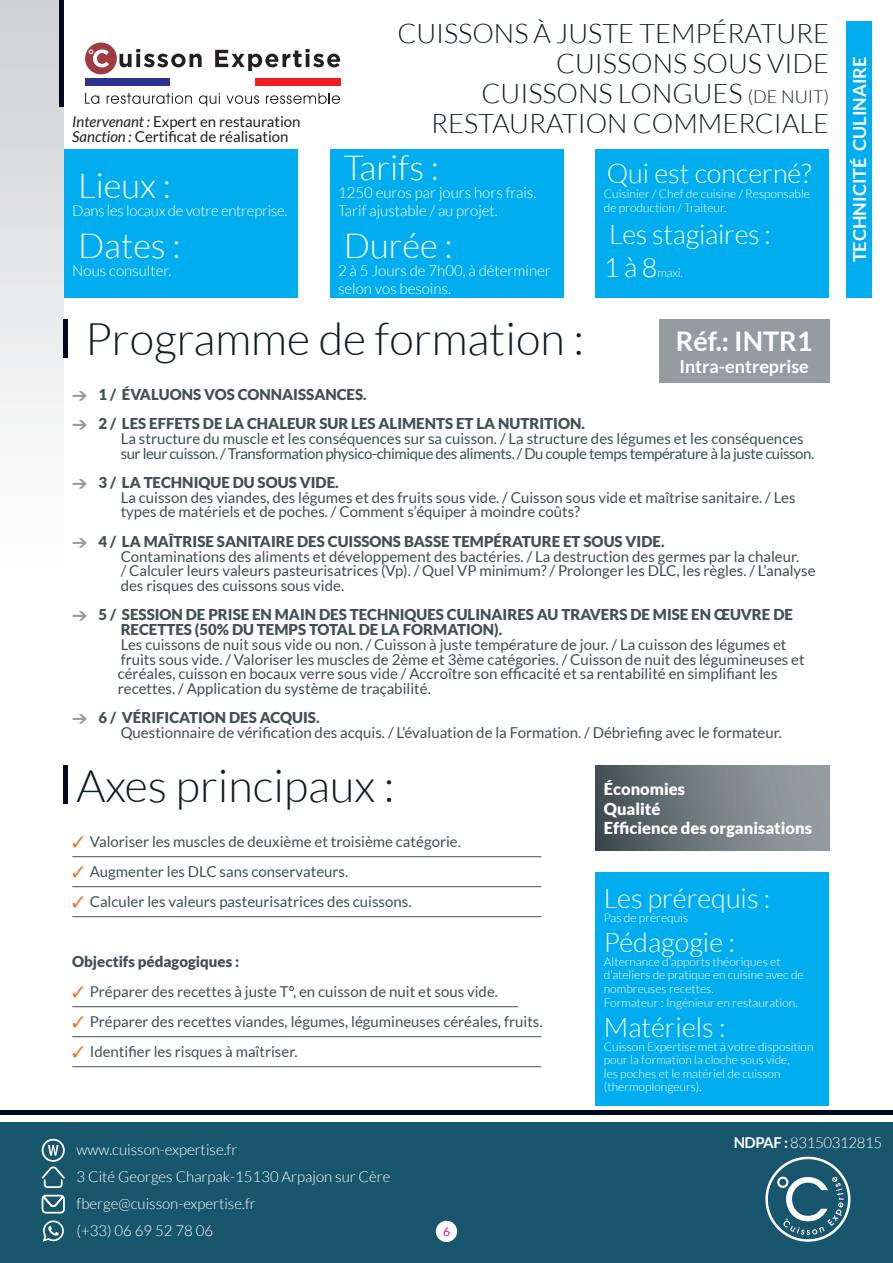
<style>
.page{position:relative;width:893px;height:1263px;background:#fff}
.page>*{position:absolute;margin:0;border:0;box-sizing:border-box;transform-origin:0 0}
.t1{font:300 45px "Lato";color:#0f1d22}
.t2{font:300 34.5px "Lato";color:#fff}
.t3{font:300 27px/30px "Lato";color:#0f1d22;text-align:right}
.t4{font:300 27px/32.4px "Lato";color:#fff}
.t5{font:700 27px "Lato";color:#fff}
.t6{font:700 18px "Lato";color:#fff}
.t7{font:900 16.5px/19.8px "Lato";color:#fff}
.t8{font:15px/14.7px "Lato";color:#414d51}
.t9{font:900 15px/29.4px "Lato";color:#435054}
.t10{font:15px "Lato";color:#435054}
.t11{font:300 15px/27px "Lato";color:#fff}
.t12{font:15px/14.7px "Lato";letter-spacing:-.03em;color:#414d51}
.t13{font:15px/15px "Lato";color:#231f20}
.t14{font:300 15px "Lato";letter-spacing:-.02em;color:#fff}
.t15{font:300 15px "Lato";letter-spacing:-.025em;color:#fff}
.t16{font:300 12px/13.8px "Lato";color:#fff}
.t17{font:12px "Lato";color:#e60780}
.s1{font-style:italic}
.s2{font-size:18px}
.s3{color:#f0722b}
.s4{font-weight:700}
</style>
<div class="page">
<svg style="left:0;top:0;width:64px;height:1123px"></svg>
<hr style="left:60px;top:0;width:4px;height:106px;background:#020a20">
<div style="left:0;top:1123px;width:893px;height:140px;background:#18566e"></div>
<hr style="left:0;top:1110px;width:893px;height:4px;background:#020a20">
<svg style="left:41px;top:1167px;width:24px;height:47px"></svg>
<svg style="left:43px;top:1220px;width:21px;height:22px"></svg>
<svg style="left:48px;top:1145px;width:11px;height:10px"></svg>
<div style="left:42px;top:1139px;width:23px;height:23px;border:2px solid #fff;border-radius:50%"></div>
<div style="left:85px;top:43px;width:32px;height:31px;background:#a13b44;border-radius:50%"></div>
<svg style="left:85px;top:93px;width:14px;height:11px"></svg>
<svg style="left:107px;top:93px;width:85px;height:11px"></svg>
<svg style="left:199px;top:93px;width:21px;height:13px"></svg>
<svg style="left:226px;top:95px;width:33px;height:9px"></svg>
<svg style="left:266px;top:93px;width:74px;height:11px"></svg>
<div style="left:85px;top:78px;width:85px;height:8px;background:#2e3092"></div>
<div style="left:255px;top:78px;width:85px;height:8px;background:#ee1d23"></div>
<svg style="left:89px;top:50px;width:20px;height:17px"></svg>
<svg style="left:119px;top:49px;width:83px;height:18px"></svg>
<svg style="left:215px;top:49px;width:125px;height:22px"></svg>
<svg style="left:765px;top:1157px;width:85px;height:85px"></svg>
<hr style="left:72px;top:856px;width:469px;height:1px;background:#435054">
<hr style="left:72px;top:886px;width:469px;height:1px;background:#435054">
<hr style="left:72px;top:916px;width:469px;height:1px;background:#435054">
<hr style="left:72px;top:1006px;width:446px;height:1px;background:#435054">
<hr style="left:72px;top:1036px;width:469px;height:1px;background:#435054">
<hr style="left:72px;top:1066px;width:469px;height:1px;background:#435054">
<hr style="left:64px;top:765px;width:4px;height:39px;background:#020a20">
<div style="left:595px;top:872px;width:234px;height:234px;background:#00aeef"></div>
<div style="left:595px;top:765px;width:234px;height:85px;background:linear-gradient(to right,#455155,#9ea6aa)"></div>
<div style="left:64px;top:149px;width:234px;height:149px;background:#00aeef"></div>
<div style="left:330px;top:149px;width:233px;height:149px;background:#00aeef"></div>
<div style="left:595px;top:149px;width:234px;height:149px;background:#00aeef"></div>
<div style="left:659px;top:319px;width:170px;height:64px;background:#949ca0"></div>
<hr style="left:64px;top:319px;width:4px;height:38px;background:#020a20">
<div style="left:846px;top:21px;width:26px;height:277px;background:#00aeef"></div>
<div style="left:436px;top:1221px;width:21px;height:21px;background:#fff;border-radius:50%"></div>
<p class="t13" style="left:72px;top:114px;width:230px"><span class="s1">Intervenant :</span> Expert en restauration<br><span class="s1">Sanction :</span> Certificat de réalisation</p>
<h2 class="t2" style="left:78px;top:168px;width:94px">Lieux :</h2>
<p class="t14" style="left:72px;top:203px;width:217px">Dans les locaux de votre entreprise.</p>
<h2 class="t2" style="left:78px;top:227px;width:104px">Dates :</h2>
<p class="t11" style="left:72px;top:257px;width:101px">Nous consulter.</p>
<h3 class="t3" style="left:397px;top:18px;width:433px">CUISSONS À JUSTE TEMPÉRATURE<br>CUISSONS SOUS VIDE<br>CUISSONS LONGUES <span class="s2">(DE NUIT)<br></span>RESTAURATION COMMERCIALE</h3>
<h2 class="t2" style="left:344px;top:150px;width:97px">Tarifs :</h2>
<p class="t11" style="left:338px;top:184px;width:200px;line-height:18px">1250 euros par jours hors frais.<br>Tarif ajustable / au projet.</p>
<h2 class="t2" style="left:344px;top:227px;width:110px">Durée :</h2>
<p class="t11" style="left:338px;top:261px;width:214px;line-height:18px">2 à 5 Jours de 7h00, à déterminer selon vos besoins.</p>
<h3 class="t4" style="left:607px;top:157px;width:206px">Qui est concerné?</h3>
<p class="t16" style="left:604px;top:186px;width:208px;line-height:14.4px">Cuisinier / Chef de cuisine / Responsable de production / Traiteur.</p>
<h3 class="t4" style="left:604px;top:219px;width:169px">Les stagiaires :<br>1 à 8</h3>
<p class="t16" style="left:657px;top:266px;width:27px">maxi.</p>
<h1 class="t1" style="left:85px;top:315px;width:500px">Programme de formation :</h1>
<p class="t9" style="left:99px;top:379px;width:488px">1 / ÉVALUONS VOS CONNAISSANCES.<br>2 / LES EFFETS DE LA CHALEUR SUR LES ALIMENTS ET LA NUTRITION.</p>
<p class="t12" style="left:121px;top:431px;width:695px">La structure du muscle et les conséquences sur sa cuisson. / La structure des légumes et les conséquences sur leur cuisson. / Transformation physico-chimique des aliments. / Du couple temps température à la juste cuisson.</p>
<p class="t9" style="left:99px;top:468px;width:242px">3 / LA TECHNIQUE DU SOUS VIDE.</p>
<p class="t8" style="left:121px;top:490px;width:676px">La cuisson des viandes, des légumes et des fruits sous vide. / Cuisson sous vide et maîtrise sanitaire. / Les types de matériels et de poches. / Comment s’équiper à moindre coûts?</p>
<p class="t9" style="left:99px;top:526px;width:567px">4 / LA MAÎTRISE SANITAIRE DES CUISSONS BASSE TEMPÉRATURE ET SOUS VIDE.</p>
<p class="t8" style="left:121px;top:549px;width:696px">Contaminations des aliments et développement des bactéries. / La destruction des germes par la chaleur.<br>/ Calculer leurs valeurs pasteurisatrices (Vp). / Quel VP minimum? / Prolonger les DLC, les règles. / L’analyse des risques des cuissons sous vide.</p>
<p class="t9" style="left:121px;top:607px;width:674px;line-height:14.7px;text-indent:-22px">5 / SESSION DE PRISE EN MAIN DES TECHNIQUES CULINAIRES AU TRAVERS DE MISE EN ŒUVRE DE<br>RECETTES (50% DU TEMPS TOTAL DE LA FORMATION).</p>
<p class="t8" style="left:118px;top:637px;width:688px">Les cuissons de nuit sous vide ou non. / Cuisson à juste température de jour. / La cuisson des légumes et fruits sous vide. / Valoriser les muscles de 2ème et 3ème catégories. / Cuisson de nuit des légumineuses et céréales, cuisson en bocaux verre sous vide / Accroître son efficacité et sa rentabilité en simplifiant les recettes. / Application du système de traçabilité.</p>
<p class="t9" style="left:99px;top:703px;width:223px">6 / VÉRIFICATION DES ACQUIS.</p>
<p class="t8" style="left:121px;top:725px;width:663px">Questionnaire de vérification des acquis. / L’évaluation de la Formation. / Débriefing avec le formateur.</p>
<h3 class="t5" style="left:676px;top:326px;width:138px">Réf.: INTR1</h3>
<p class="t6" style="left:679px;top:356px;width:131px">Intra-entreprise</p>
<h1 class="t1" style="left:77px;top:761px;width:319px">Axes principaux :</h1>
<p class="t10" style="left:72px;top:833px;width:390px"><span class="s3">✓</span> Valoriser les muscles de deuxième et troisième catégorie.</p>
<p class="t10" style="left:72px;top:863px;width:278px"><span class="s3">✓</span> Augmenter les DLC sans conservateurs.</p>
<p class="t10" style="left:72px;top:893px;width:341px"><span class="s3">✓</span> Calculer les valeurs pasteurisatrices des cuissons.</p>
<p class="t9" style="left:72px;top:946px;width:169px">Objectifs pédagogiques :</p>
<p class="t10" style="left:72px;top:983px;width:427px"><span class="s3">✓</span> Préparer des recettes à juste T°, en cuisson de nuit et sous vide.</p>
<p class="t10" style="left:72px;top:1013px;width:472px"><span class="s3">✓</span> Préparer des recettes viandes, légumes, légumineuses céréales, fruits.</p>
<p class="t10" style="left:72px;top:1043px;width:227px"><span class="s3">✓</span> Identifier les risques à maîtriser.</p>
<p class="t7" style="left:604px;top:778px;width:210px">Économies<br>Qualité<br>Efficience des organisations</p>
<h3 class="t4" style="left:604px;top:882px;width:168px">Les prérequis :</h3>
<p class="t16" style="left:604px;top:911px;width:86px">Pas de prérequis</p>
<h3 class="t4" style="left:604px;top:926px;width:132px">Pédagogie :</h3>
<p class="t16" style="left:604px;top:955px;width:201px">Alternance d’apports théoriques et d’ateliers de pratique en cuisine avec de nombreuses recettes.<br>Formateur : Ingénieur en restauration.</p>
<h3 class="t4" style="left:604px;top:1011px;width:123px">Matériels :</h3>
<p class="t16" style="left:604px;top:1040px;width:211px">Cuisson Expertise met à votre disposition pour la formation la cloche sous vide,<br>les poches et le matériel de cuisson (thermoplongeurs).</p>
<p class="t6" style="left:849px;top:262px;width:207px;rotate:-90deg">TECHNICITÉ CULINAIRE</p>
<p class="t11" style="left:77px;top:1136px;width:162px">www.cuisson-expertise.fr</p>
<p class="t11" style="left:77px;top:1163px;width:315px">3 Cité Georges Charpak-15130 Arpajon sur Cère fberge@cuisson-expertise.fr<br>(+33) 06 69 52 78 06</p>
<p class="t17" style="left:443px;top:1225px;width:8px">6</p>
<p class="t15" style="left:734px;top:1135px;width:150px"><span class="s4">NDPAF :</span> 83150312815</p>
</div>
